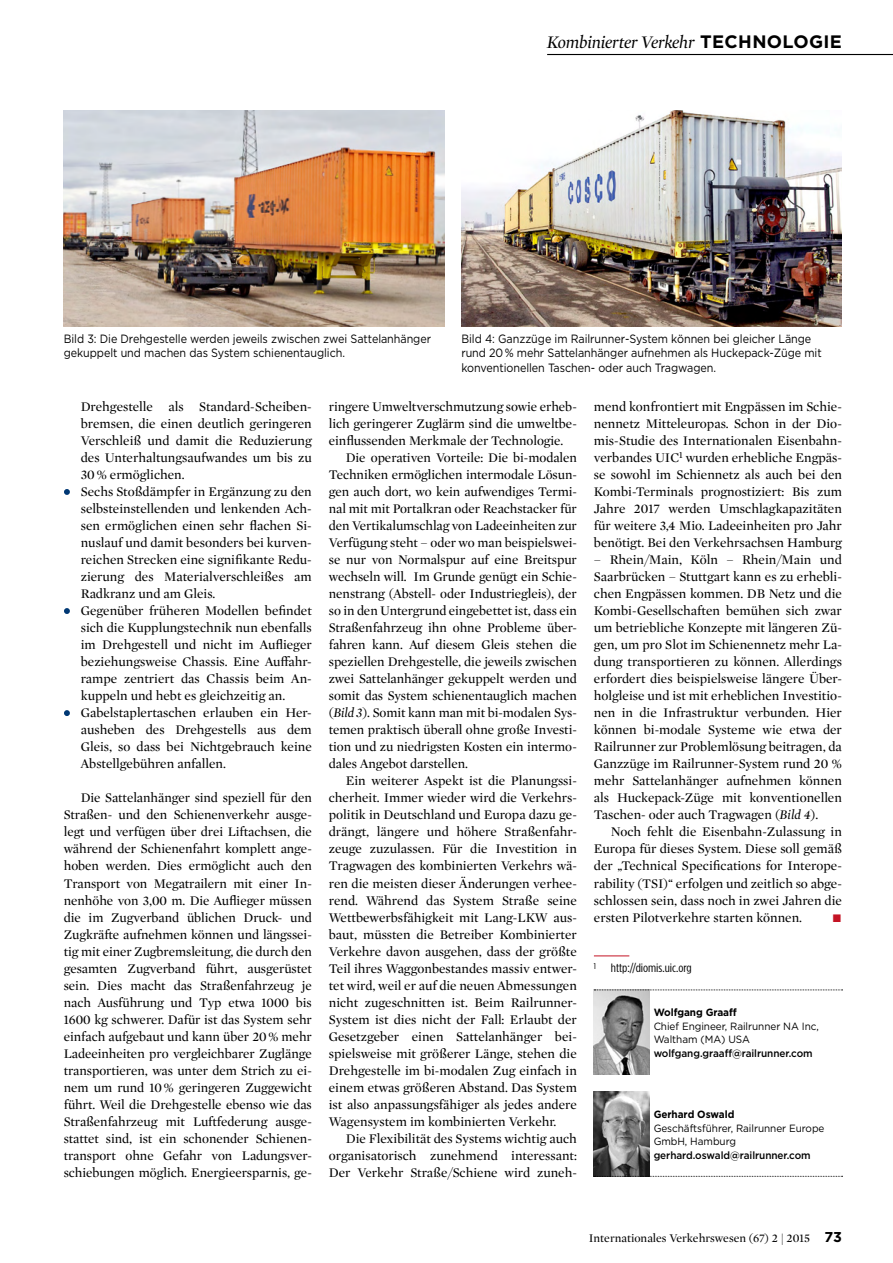
<style>
.page{position:relative;width:893px;height:1263px;background:#fff}
.page>*{position:absolute;margin:0;border:0;box-sizing:border-box;transform-origin:0 0}
.t1{font:italic 18px "Mercury Display";letter-spacing:-.01em;color:#000}
._03__Copy_Text{font:16.05px "Impact";color:#c41324}
.t2{font:700 14.25px "Gotham";color:#000}
._03__Copy_Text-2{font:13.5px/17px "Mercury Display";color:#000;text-align:justify}
._03__Copy_mit_blauem{font:13.5px/17px "Mercury Display";color:#000;text-align:justify}
._04__BU{font:12px/14.2px "Gotham";letter-spacing:-.005em;color:#000;scale:.9 1}
.t3{font:12px "Mercury Display";color:#000}
._07__Fußnoten_mit_Li{font:12px "Gotham Condensed";color:#000;scale:1.15 1}
._07__Autor{font:10.5px/13.5px "Gotham";letter-spacing:-.005em;color:#000;scale:.95 1}
._07__Autor-2{font:700 10.5px "Gotham";letter-spacing:-.005em;color:#000;scale:.95 1}
.s1{font-family:"Gotham";font-weight:700;font-style:normal}
.s2{color:#003874}
.s3{font-style:italic}
.s4{font-weight:500}
</style>
<div class="page">
<hr style="left:547px;top:54px;width:346px;height:1px;background:#000">
<svg style="left:64px;top:489px;width:6px;height:6px"></svg>
<svg style="left:64px;top:608px;width:6px;height:6px"></svg>
<svg style="left:64px;top:710px;width:6px;height:6px"></svg>
<hr style="left:594px;top:955px;width:35px;height:1px;background:#c41324">
<img style="left:594px;top:990px;width:55px;height:84px">
<img style="left:594px;top:1091px;width:55px;height:85px">
<svg style="left:594px;top:989px;width:249px;height:1px"></svg>
<svg style="left:594px;top:1176px;width:249px;height:1px"></svg>
<img style="left:461px;top:111px;width:381px;height:215px">
<img style="left:64px;top:111px;width:380px;height:215px">
<p class="t1" style="left:547px;top:30px;width:297px">Kombinierter Verkehr <span class="s1">TECHNOLOGIE</span></p>
<p class="_04__BU" style="left:64px;top:332px;width:410px">Bild 3: Die Drehgestelle werden jeweils zwischen zwei Sattelanhänger gekuppelt und machen das System schienentauglich.</p>
<p class="_04__BU" style="left:461px;top:332px;width:402px">Bild 4: Ganzzüge im Railrunner-System können bei gleicher Länge rund 20 % mehr Sattelanhänger aufnehmen als Huckepack-Züge mit konventionellen Taschen- oder auch Tragwagen.</p>
<p class="_03__Copy_mit_blauem" style="left:81px;top:398px;width:233px">Drehgestelle als Standard-Scheiben&shy;bremsen, die einen deutlich geringeren Verschleiß und damit die Reduzierung des Unterhaltungsaufwandes um bis zu 30 % ermöglichen.</p>
<p class="_03__Copy_mit_blauem" style="left:81px;top:483px;width:233px;text-indent:-17px"><span class="s2">•</span> Sechs Stoßdämpfer in Ergänzung zu den selbsteinstellenden und lenkenden Ach&shy;sen ermöglichen einen sehr flachen Si&shy;nuslauf und damit besonders bei kurven&shy;reichen Strecken eine signifikante Redu&shy;zierung des Materialverschleißes am Radkranz und am Gleis.</p>
<p class="_03__Copy_mit_blauem" style="left:81px;top:602px;width:233px;text-indent:-17px"><span class="s2">•</span> Gegenüber früheren Modellen befindet sich die Kupplungstechnik nun ebenfalls im Drehgestell und nicht im Auflieger beziehungsweise Chassis. Eine Auffahr&shy;rampe zentriert das Chassis beim An&shy;kuppeln und hebt es gleichzeitig an.</p>
<p class="_03__Copy_mit_blauem" style="left:81px;top:704px;width:233px;text-indent:-17px"><span class="s2">•</span> Gabelstaplertaschen erlauben ein Her&shy;ausheben des Drehgestells aus dem Gleis, so dass bei Nichtgebrauch keine Abstellgebühren anfallen.</p>
<p class="_03__Copy_Text-2" style="left:64px;top:789px;width:250px;text-indent:17px">Die Sattelanhänger sind speziell für den Straßen- und den Schienenverkehr ausge&shy;legt und verfügen über drei Liftachsen, die während der Schienenfahrt komplett ange&shy;hoben werden. Dies ermöglicht auch den Transport von Megatrailern mit einer In&shy;nenhöhe von 3,00 m. Die Auflieger müssen die im Zugverband üblichen Druck- und Zugkräfte aufnehmen können und längssei&shy;tig mit einer Zugbremsleitung, die durch den gesamten Zugverband führt, ausgerüstet sein. Dies macht das Straßenfahrzeug je nach Ausführung und Typ etwa 1000 bis 1600 kg schwerer. Dafür ist das System sehr einfach aufgebaut und kann über 20 % mehr Ladeeinheiten pro vergleichbarer Zuglänge transportieren, was unter dem Strich zu ei&shy;nem um rund 10 % geringeren Zuggewicht führt. Weil die Drehgestelle ebenso wie das Straßenfahrzeug mit Luftfederung ausge&shy;stattet sind, ist ein schonender Schienen&shy;transport ohne Gefahr von Ladungsver&shy;schiebungen möglich. Energieersparnis, ge-</p>
<p class="_03__Copy_Text-2" style="left:329px;top:398px;width:250px">ringere Umweltverschmutzung sowie erheb&shy;lich geringerer Zuglärm sind die umweltbe&shy;einflussenden Merkmale der Technologie.</p>
<p class="_03__Copy_Text-2" style="left:329px;top:449px;width:250px;text-indent:17px">Die operativen Vorteile: Die bi-modalen Techniken ermöglichen intermodale Lösun&shy;gen auch dort, wo kein aufwendiges Termi&shy;nal mit mit Portalkran oder Reachstacker für den Vertikalumschlag von Ladeeinheiten zur Verfügung steht – oder wo man beispielswei&shy;se nur von Normalspur auf eine Breitspur wechseln will. Im Grunde genügt ein Schie&shy;nenstrang (Abstell- oder Industriegleis), der so in den Untergrund eingebettet ist, dass ein Straßenfahrzeug ihn ohne Probleme über&shy;fahren kann. Auf diesem Gleis stehen die speziellen Drehgestelle, die jeweils zwischen zwei Sattelanhänger gekuppelt werden und somit das System schienentauglich machen (<span class="s3">Bild 3</span>). Somit kann man mit bi-modalen Sys&shy;temen praktisch überall ohne große Investi&shy;tion und zu niedrigsten Kosten ein intermo&shy;dales Angebot darstellen.</p>
<p class="_03__Copy_Text-2" style="left:329px;top:772px;width:250px;text-indent:17px">Ein weiterer Aspekt ist die Planungssi&shy;cherheit. Immer wieder wird die Verkehrs&shy;politik in Deutschland und Europa dazu ge&shy;drängt, längere und höhere Straßenfahr&shy;zeuge zuzulassen. Für die Investition in Tragwagen des kombinierten Verkehrs wä&shy;ren die meisten dieser Änderungen verhee&shy;rend. Während das System Straße seine Wettbewerbsfähigkeit mit Lang-LKW aus&shy;baut, müssten die Betreiber Kombinierter Verkehre davon ausgehen, dass der größte Teil ihres Waggonbestandes massiv entwer&shy;tet wird, weil er auf die neuen Abmessungen nicht zugeschnitten ist. Beim Railrunner-System ist dies nicht der Fall: Erlaubt der Gesetzgeber einen Sattelanhänger bei&shy;spielsweise mit größerer Länge, stehen die Drehgestelle im bi-modalen Zug einfach in einem etwas größeren Abstand. Das System ist also anpassungsfähiger als jedes andere Wagensystem im kombinierten Verkehr.</p>
<p class="_03__Copy_Text-2" style="left:329px;top:1129px;width:250px;text-indent:17px">Die Flexibilität des Systems wichtig auch organisatorisch zunehmend interessant:<br>Der Verkehr Straße/Schiene wird zuneh-</p>
<p class="_03__Copy_Text-2" style="left:594px;top:398px;width:250px">mend konfrontiert mit Engpässen im Schie&shy;nennetz Mitteleuropas. Schon in der Dio&shy;mis-Studie des Internationalen Eisenbahn&shy;verbandes UIC<sup>1</sup> wurden erhebliche Engpäs&shy;se sowohl im Schiennetz als auch bei den Kombi-Terminals prognostiziert: Bis zum Jahre 2017 werden Umschlagkapazitäten für weitere 3,4 Mio. Ladeeinheiten pro Jahr benötigt. Bei den Verkehrsachsen Hamburg</p>
<p class="_03__Copy_Text-2" style="left:594px;top:551px;width:250px">– Rhein/Main, Köln – Rhein/Main und Saarbrücken – Stuttgart kann es zu erhebli&shy;chen Engpässen kommen. DB Netz und die Kombi-Gesellschaften bemühen sich zwar um betriebliche Konzepte mit längeren Zü&shy;gen, um pro Slot im Schienennetz mehr La&shy;dung transportieren zu können. Allerdings erfordert dies beispielsweise längere Über&shy;holgleise und ist mit erheblichen Investitio&shy;nen in die Infrastruktur verbunden. Hier können bi-modale Systeme wie etwa der Railrunner zur Problemlösung beitragen, da Ganzzüge im Railrunner-System rund 20 % mehr Sattelanhänger aufnehmen können als Huckepack-Züge mit konventionellen Taschen- oder auch Tragwagen (<span class="s3">Bild 4</span>).</p>
<p class="_03__Copy_Text-2" style="left:594px;top:823px;width:250px;text-indent:17px">Noch fehlt die Eisenbahn-Zulassung in Europa für dieses System. Diese soll gemäß der „Technical Specifications for Interope&shy;rability (TSI)“ erfolgen und zeitlich so abge&shy;schlossen sein, dass noch in zwei Jahren die ersten Pilotverkehre starten können.</p>
<p class="_03__Copy_Text" style="left:832px;top:903px;width:11px">■</p>
<p class="_07__Fußnoten_mit_Li" style="left:594px;top:961px;width:87px"><sup>1</sup> http://diomis.uic.org</p>
<p class="_07__Autor-2" style="left:654px;top:1005px;width:89px">Wolfgang Graaff</p>
<p class="_07__Autor" style="left:654px;top:1019px;width:175px">Chief Engineer, Railrunner NA Inc,<br>Waltham (MA) USA <span class="s4">wolfgang.graaff@railrunner.com</span></p>
<p class="_07__Autor-2" style="left:654px;top:1107px;width:86px">Gerhard Oswald</p>
<p class="_07__Autor" style="left:654px;top:1121px;width:181px">Geschäftsführer, Railrunner Europe<br>GmbH, Hamburg <span class="s4">gerhard.oswald@railrunner.com</span></p>
<p class="t3" style="left:589px;top:1230px;width:223px">Internationales Verkehrswesen (67) 2 | 2015</p>
<p class="t2" style="left:825px;top:1227px;width:19px">73</p>
</div>
